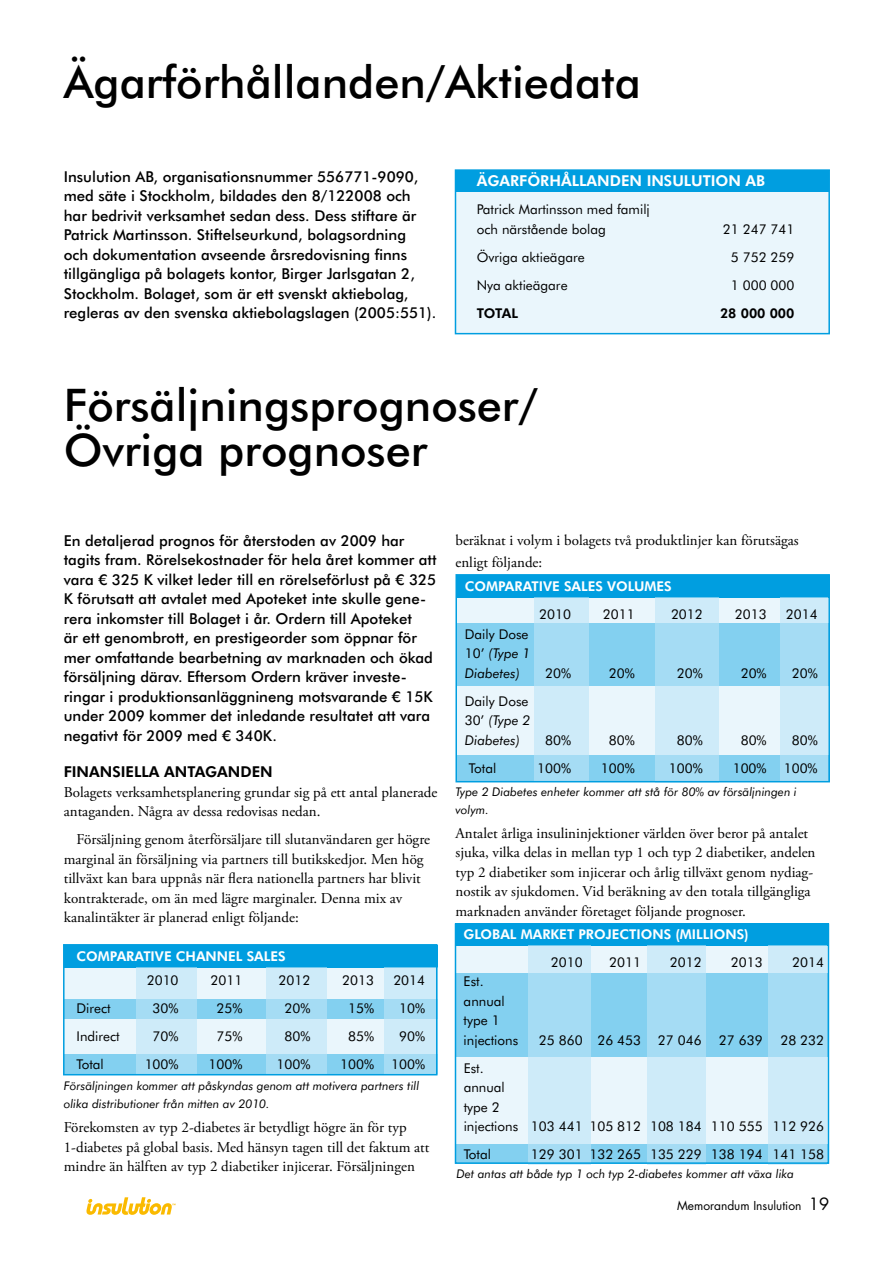
<style>
.page{position:relative;width:893px;height:1263px;background:#fff}
.page>*{position:absolute;margin:0;border:0;box-sizing:border-box;transform-origin:0 0}
.t1{font:500 45px/45px "Futura BT";color:#000}
.t2{font:15px/19.5px "Adobe Garamond Pro";color:#000}
.t3{font:500 15px/19.5px "Futura BT";color:#000}
.t4{font:800 15px "Futura BT";color:#fff}
.t5{font:800 15px "Futura BT";color:#000}
.t6{font:13.5px/19.5px "Futura BT";color:#000}
.t7{font:800 13.5px "Futura BT";color:#fff}
.t8{font:italic 13.5px/19.5px "Futura BT";color:#000}
.t9{font:800 13.5px "Futura BT";color:#000}
.t10{font:italic 12px/18px "Futura BT";color:#000}
.t11{font:12px "Futura";color:#000}
.s1{font-style:normal}
.s2{font-size:16.5px}
</style>
<div class="page">
<svg style="left:86px;top:1197px;width:90px;height:18px"></svg>
<div style="left:455px;top:169px;width:375px;height:165px;background:#eaf6fc;border:2px solid #009ee0"></div>
<div style="left:455px;top:170px;width:374px;height:21px;background:#009ee0"></div>
<div style="left:64px;top:945px;width:373px;height:129px;background:#eaf6fc"></div>
<div style="left:64px;top:999px;width:373px;height:19px;background:#83d0f0"></div>
<div style="left:64px;top:1055px;width:373px;height:19px;background:#83d0f0"></div>
<div style="left:64px;top:945px;width:373px;height:22px;background:#009ee0"></div>
<svg style="left:266px;top:967px;width:61px;height:105px;background:#bee5f7"></svg>
<svg style="left:136px;top:967px;width:61px;height:105px;background:#bee5f7"></svg>
<svg style="left:384px;top:967px;width:50px;height:105px;background:#bee5f7"></svg>
<div style="left:63px;top:944px;width:374px;height:131px;border:2px solid #009ee0"></div>
<div style="left:456px;top:576px;width:374px;height:206px;background:#eaf6fc"></div>
<div style="left:456px;top:624px;width:374px;height:62px;background:#83d0f0"></div>
<div style="left:456px;top:755px;width:374px;height:27px;background:#83d0f0"></div>
<div style="left:456px;top:575px;width:374px;height:22px;background:#009ee0"></div>
<svg style="left:535px;top:597px;width:54px;height:182px;background:#b9e3f6"></svg>
<svg style="left:655px;top:597px;width:64px;height:182px;background:#b9e3f6"></svg>
<svg style="left:780px;top:597px;width:47px;height:182px;background:#b9e3f6"></svg>
<div style="left:455px;top:574px;width:375px;height:208px;border:2px solid #009ee0"></div>
<div style="left:455px;top:923px;width:374px;height:240px;background:#eaf6fc"></div>
<div style="left:455px;top:974px;width:374px;height:83px;background:#83d0f0"></div>
<div style="left:455px;top:1144px;width:374px;height:20px;background:#83d0f0"></div>
<div style="left:455px;top:923px;width:374px;height:22px;background:#009ee0"></div>
<svg style="left:528px;top:945px;width:62px;height:216px;background:#bae3f6"></svg>
<svg style="left:647px;top:945px;width:58px;height:216px;background:#bae3f6"></svg>
<svg style="left:769px;top:945px;width:57px;height:216px;background:#bae3f6"></svg>
<div style="left:455px;top:923px;width:374px;height:241px;border:2px solid #009ee0"></div>
<h1 class="t1" style="left:64px;top:59px;width:579px">Ägarförhållanden/Aktiedata</h1>
<p class="t3" style="left:64px;top:166px;width:374px">Insulution AB, organisationsnummer 556771-9090, med säte i Stockholm, bildades den 8/122008 och har bedrivit verksamhet sedan dess. Dess stiftare är Patrick Martinsson. Stiftelseurkund, bolagsordning<br>och dokumentation avseende årsredovisning finns tillgängliga på bolagets kontor, Birger Jarlsgatan 2, Stockholm. Bolaget, som är ett svenskt aktiebolag, regleras av den svenska aktiebolagslagen (2005:551).</p>
<p class="t4" style="left:477px;top:172px;width:290px">ÄGARFÖRHÅLLANDE N I NSULUTIO N AB</p>
<p class="t6" style="left:477px;top:200px;width:175px">Patrick Martinsson med familj och närstående bolag</p>
<p class="t6" style="left:723px;top:219px;width:73px">21 247 741</p>
<p class="t6" style="left:477px;top:247px;width:109px">Övriga aktieägare</p>
<p class="t6" style="left:731px;top:247px;width:65px">5 752 259</p>
<p class="t6" style="left:477px;top:275px;width:92px">Nya aktieägare</p>
<p class="t6" style="left:731px;top:275px;width:65px">1 000 000</p>
<p class="t9" style="left:477px;top:305px;width:43px">TOTAL</p>
<p class="t9" style="left:720px;top:305px;width:76px">28 000 000</p>
<h1 class="t1" style="left:64px;top:382px;width:476px">Försäljningsprognoser/<br>Övriga prognoser</h1>
<p class="t3" style="left:64px;top:531px;width:374px">En detaljerad prognos för återstoden av 2009 har tagits fram. Rörelsekostnader för hela året kommer att vara € 325 K vilket leder till en rörelseförlust på € 325<br>K förutsatt att avtalet med Apoteket inte skulle gene&shy;rera inkomster till Bolaget i år. Ordern till Apoteket<br>är ett genombrott, en prestigeorder som öppnar för mer omfattande bearbetning av marknaden och ökad försäljning därav. Eftersom Ordern kräver investe&shy;ringar i produktionsanläggnineng motsvarande € 15K under 2009 kommer det inledande resultatet att vara negativt för 2009 med € 340K.</p>
<p class="t5" style="left:64px;top:763px;width:210px">FINANSIELLA ANTAGANDE N</p>
<p class="t2" style="left:64px;top:783px;width:375px">Bolagets verksamhetsplanering grundar sig på ett antal planerade antaganden. Några av dessa redovisas nedan.</p>
<p class="t2" style="left:64px;top:830px;width:368px;text-indent:13px">Försäljning genom återförsäljare till slutanvändaren ger högre marginal än försäljning via partners till butikskedjor. Men hög tillväxt kan bara uppnås när flera nationella partners har blivit kontrakterade, om än med lägre marginaler. Denna mix av kanalintäkter är planerad enligt följande:</p>
<p class="t7" style="left:77px;top:948px;width:202px">COMPARATIVE CHANNEL SALES</p>
<p class="t6" style="left:147px;top:970px;width:33px">2010</p>
<p class="t6" style="left:210px;top:970px;width:33px">2011</p>
<p class="t6" style="left:279px;top:970px;width:33px">2012</p>
<p class="t6" style="left:342px;top:970px;width:33px">2013</p>
<p class="t6" style="left:393px;top:970px;width:33px">2014</p>
<p class="t6" style="left:77px;top:998px;width:36px">Direct</p>
<p class="t6" style="left:153px;top:998px;width:27px">30%</p>
<p class="t6" style="left:216px;top:998px;width:27px">25%</p>
<p class="t6" style="left:284px;top:998px;width:27px">20%</p>
<p class="t6" style="left:348px;top:998px;width:27px">15%</p>
<p class="t6" style="left:399px;top:998px;width:27px">10%</p>
<p class="t6" style="left:77px;top:1026px;width:45px">Indirect</p>
<p class="t6" style="left:153px;top:1026px;width:27px">70%</p>
<p class="t6" style="left:216px;top:1026px;width:27px">75%</p>
<p class="t6" style="left:284px;top:1026px;width:27px">80%</p>
<p class="t6" style="left:348px;top:1026px;width:27px">85%</p>
<p class="t6" style="left:399px;top:1026px;width:27px">90%</p>
<p class="t6" style="left:76px;top:1054px;width:29px">Total</p>
<p class="t6" style="left:145px;top:1054px;width:35px">100%</p>
<p class="t6" style="left:208px;top:1054px;width:35px">100%</p>
<p class="t6" style="left:276px;top:1054px;width:35px">100%</p>
<p class="t6" style="left:340px;top:1054px;width:35px">100%</p>
<p class="t6" style="left:391px;top:1054px;width:35px">100%</p>
<p class="t10" style="left:64px;top:1076px;width:357px">Försäljningen kommer att påskyndas genom att motivera partners till olika distributioner från mitten av 2010.</p>
<p class="t2" style="left:64px;top:1118px;width:367px">Förekomsten av typ 2-diabetes är betydligt högre än för typ<br>1-diabetes på global basis. Med hänsyn tagen till det faktum att mindre än hälften av typ 2 diabetiker injicerar. Försäljningen</p>
<p class="t2" style="left:455px;top:530px;width:345px;line-height:21.6px">beräknat i volym i bolagets två produktlinjer kan förutsägas enligt följande:</p>
<p class="t7" style="left:465px;top:578px;width:200px">COMPARATIVE SALES VO LUMES</p>
<p class="t6" style="left:539px;top:604px;width:33px">2010</p>
<p class="t6" style="left:603px;top:604px;width:33px">2011</p>
<p class="t6" style="left:671px;top:604px;width:33px">2012</p>
<p class="t6" style="left:735px;top:604px;width:33px">2013</p>
<p class="t6" style="left:786px;top:604px;width:33px">2014</p>
<p class="t8" style="left:465px;top:624px;width:67px"><span class="s1">Daily Dose<br>10’</span> (Type 1<br>Diabetes)</p>
<p class="t6" style="left:545px;top:663px;width:27px">20%</p>
<p class="t6" style="left:609px;top:663px;width:27px">20%</p>
<p class="t6" style="left:677px;top:663px;width:27px">20%</p>
<p class="t6" style="left:741px;top:663px;width:27px">20%</p>
<p class="t6" style="left:792px;top:663px;width:27px">20%</p>
<p class="t8" style="left:465px;top:691px;width:67px"><span class="s1">Daily Dose<br>30’</span> (Type 2<br>Diabetes)</p>
<p class="t6" style="left:545px;top:730px;width:27px">80%</p>
<p class="t6" style="left:609px;top:730px;width:27px">80%</p>
<p class="t6" style="left:677px;top:730px;width:27px">80%</p>
<p class="t6" style="left:741px;top:730px;width:27px">80%</p>
<p class="t6" style="left:792px;top:730px;width:27px">80%</p>
<p class="t6" style="left:469px;top:758px;width:29px">Total</p>
<p class="t6" style="left:537px;top:758px;width:35px">100%</p>
<p class="t6" style="left:601px;top:758px;width:35px">100%</p>
<p class="t6" style="left:669px;top:758px;width:35px">100%</p>
<p class="t6" style="left:733px;top:758px;width:35px">100%</p>
<p class="t6" style="left:784px;top:758px;width:35px">100%</p>
<p class="t10" style="left:455px;top:782px;width:343px">Type 2 Diabetes enheter kommer att stå för 80% av försäljningen i volym.</p>
<p class="t2" style="left:455px;top:824px;width:361px">Antalet årliga insulininjektioner världen över beror på antalet sjuka, vilka delas in mellan typ 1 och typ 2 diabetiker, andelen typ 2 diabetiker som injicerar och årlig tillväxt genom nydiag&shy;nostik av sjukdomen. Vid beräkning av den totala tillgängliga marknaden använder företaget följande prognoser.</p>
<p class="t7" style="left:464px;top:926px;width:287px">GLOBAL MARKET PROJECTIO NS (MILLIO NS)</p>
<p class="t6" style="left:551px;top:952px;width:33px">2010</p>
<p class="t6" style="left:609px;top:952px;width:33px">2011</p>
<p class="t6" style="left:670px;top:952px;width:33px">2012</p>
<p class="t6" style="left:731px;top:952px;width:33px">2013</p>
<p class="t6" style="left:792px;top:952px;width:33px">2014</p>
<p class="t6" style="left:464px;top:972px;width:56px">Est. annual type 1 injections</p>
<p class="t6" style="left:539px;top:1030px;width:164px">25 860 26 453 27 046</p>
<p class="t6" style="left:719px;top:1030px;width:45px">27 639</p>
<p class="t6" style="left:780px;top:1030px;width:45px">28 232</p>
<p class="t6" style="left:464px;top:1058px;width:362px">Est.<br>annual<br>type 2<br>injections 103 441 105 812 108 184 110 555 112 926</p>
<p class="t6" style="left:464px;top:1145px;width:29px">Total</p>
<p class="t6" style="left:531px;top:1145px;width:295px">129 301 132 265 135 229 138 194 141 158</p>
<p class="t10" style="left:456px;top:1164px;width:339px">Det antas att både typ 1 och typ 2-diabetes kommer att växa lika</p>
<p class="t11" style="left:677px;top:1198px;width:154px">Memorandum Insulution <span class="s2">19</span></p>
</div>
